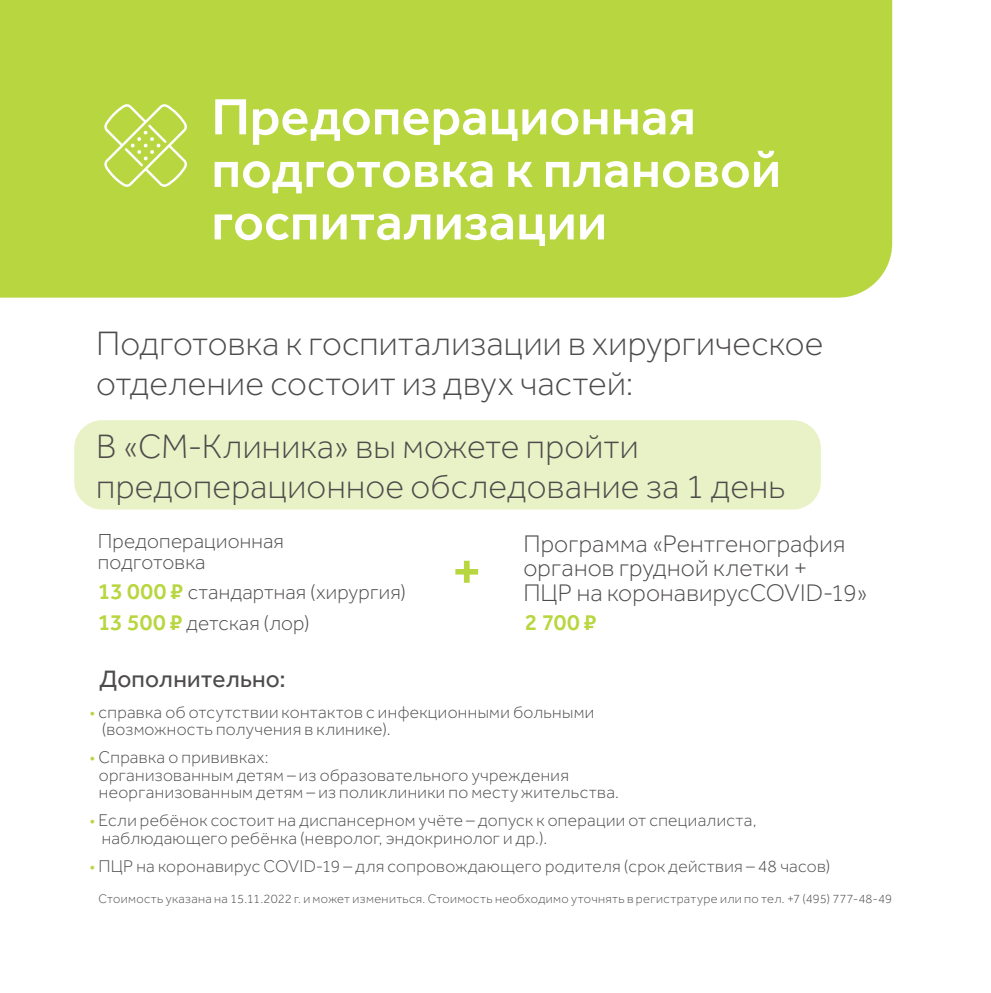
<style>
.page{position:relative;width:991px;height:993px;background:#fff}
.page>*{position:absolute;margin:0;border:0;box-sizing:border-box;transform-origin:0 0}
.t1{font:500 56px "Effra";color:#b8d640}
.t2{font:500 52.5px/52.5px "Effra";letter-spacing:.005em;color:#fff}
.t3{font:300 35px/39.7px "Effra";letter-spacing:.005em;color:#4e4b4c}
.t4{font:300 24.85px/24.8px "Effra";letter-spacing:.005em;color:#4e4b4c}
.t5{font:24.5px "Effra";letter-spacing:.01em;color:#4e4b4c}
.t6{font:500 23.28px "Effra";color:#b8d640}
.t7{font:300 21px/31px "Effra";letter-spacing:.005em;color:#4e4b4c}
.t8{font:300 17.5px/17.5px "Effra";letter-spacing:.02em;color:#4e4b4c}
.t9{font:300 12.95px "Effra";letter-spacing:.03em;color:#4e4b4c}
.s1{font-weight:500;font-size:23.28px;color:#b8d640}
.s2{color:#b8d640}
</style>
<div class="page">
<div style="left:74px;top:420px;width:747px;height:89px;background:#e9f2c6;border-radius:28px"></div>
<div style="left:0;top:0;width:892px;height:297px;background:#b8d640"></div>
<svg style="left:104px;top:103px;width:84px;height:84px;background:#c3dc5f"></svg>
<h2 class="t2" style="left:211px;top:90px;width:571px">Предоперационная подготовка к плановой госпитализации</h2>
<h3 class="t3" style="left:96px;top:323px;width:728px">Подготовка к госпитализации в хирургическое отделение состоит из двух частей:</h3>
<h3 class="t3" style="left:96px;top:426px;width:691px">В «СМ-Клиника» вы можете пройти предоперационное обследование за 1 день</h3>
<p class="t7" style="left:98px;top:529px;width:187px;line-height:21px">Предоперационная подготовка</p>
<p class="t7" style="left:98px;top:576px;width:310px"><span class="s1">13 000 ₽</span> стандартная (хирургия)<br><span class="s1">13 500 ₽</span> детская (лор)</p>
<h3 class="t5" style="left:99px;top:664px;width:188px">Дополнительно:</h3>
<h1 class="t1" style="left:451px;top:537px;width:33px">+</h1>
<h3 class="t4" style="left:523px;top:530px;width:345px">Программа «Рентгенография органов грудной клетки +<br>ПЦР на коронавирусCOVID-19»</h3>
<h3 class="t6" style="left:525px;top:608px;width:73px">2 700 ₽</h3>
<p class="t8" style="left:102px;top:702px;width:494px;text-indent:-12px"><span class="s2">•</span> справка об отсутствии контактов с инфекционными больными (возможность получения в клинике).</p>
<p class="t8" style="left:99px;top:748px;width:521px;text-indent:-10px"><span class="s2">•</span> Справка о прививках:<br>организованным детям – из образовательного учреждения неорганизованным детям – из поликлиники по месту жительства.</p>
<p class="t8" style="left:102px;top:811px;width:656px;text-indent:-12px"><span class="s2">•</span> Если ребёнок состоит на диспансерном учёте – допуск к операции от специалиста, наблюдающего ребёнка (невролог, эндокринолог и др.).</p>
<p class="t8" style="left:89px;top:856px;width:742px"><span class="s2">•</span> ПЦР на коронавирус COVID-19 – для сопровождающего родителя (срок действия – 48 часов)</p>
<p class="t9" style="left:98px;top:890px;width:795px">Стоимость указана на 15.11.2022 г. и может измениться. Стоимость необходимо уточнять в регистратуре или по тел. +7 (495) 777-48-49</p>
</div>
